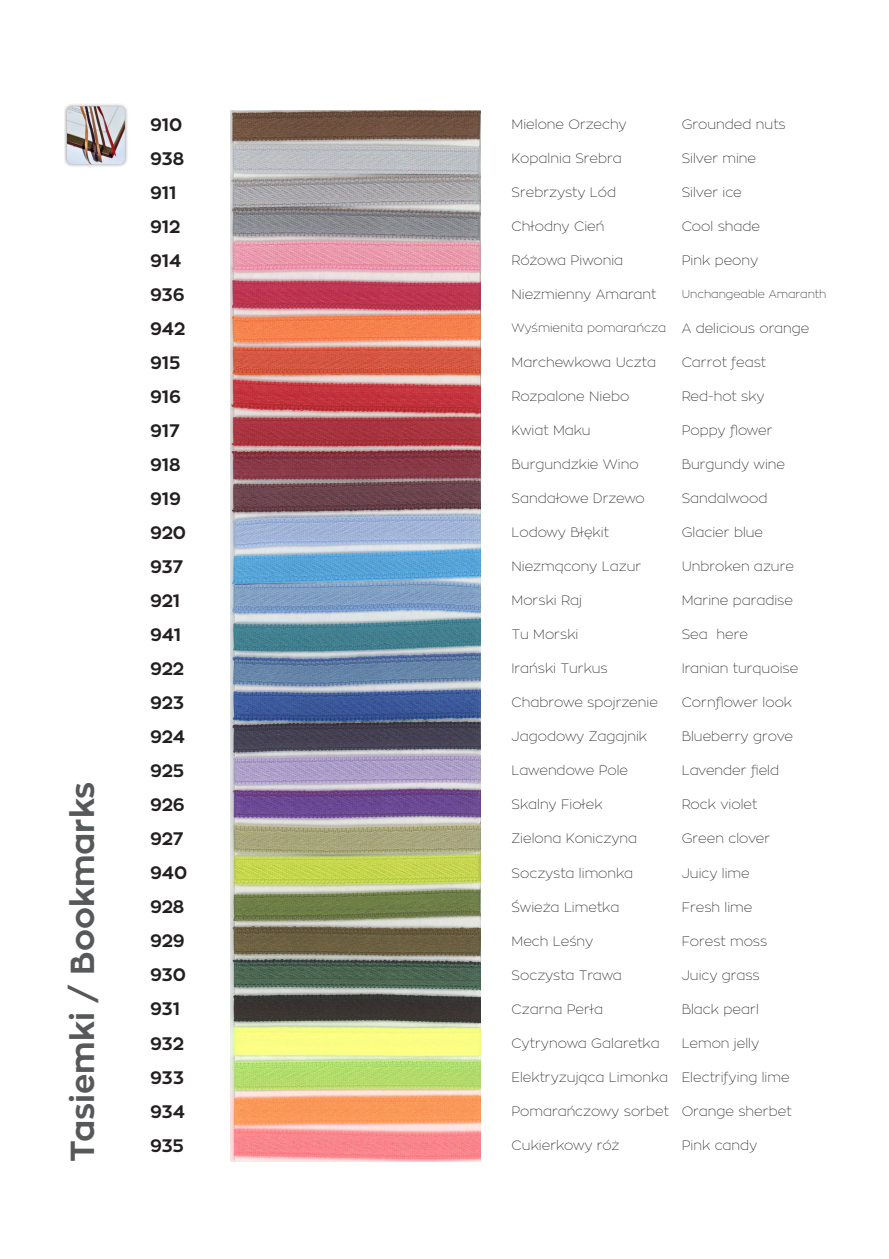
<style>
.page{position:relative;width:889px;height:1259px;background:#fff}
.page>*{position:absolute;margin:0;border:0;box-sizing:border-box;transform-origin:0 0}
.t1{font:700 33px "Zona Pro";color:#57585a}
.t2{font:700 18px "Zona Pro";letter-spacing:-.005em;color:#231f20}
.t3{font:100 13.5px "Zona Pro";color:#231f20}
.t4{font:100 12px "Zona Pro";color:#231f20}
.t5{font:100 11.25px "Zona Pro";color:#231f20}
</style>
<div class="page">
<div style="left:64px;top:103px;width:64px;height:65px;background:#231f20;opacity:.43"></div>
<img style="left:67px;top:106px;width:58px;height:58px">
<img style="left:230px;top:111px;width:250px;height:1051px">
<p class="t1" style="left:61px;top:1162px;width:382px;rotate:-90deg">Tasiemki / Bookmarks</p>
<p class="t2" style="left:150px;top:113px;width:34px">910</p>
<p class="t3" style="left:511px;top:116px;width:117px">Mielone Orzechy</p>
<p class="t3" style="left:681px;top:116px;width:106px">Grounded nuts</p>
<p class="t2" style="left:150px;top:147px;width:36px">938</p>
<p class="t3" style="left:511px;top:150px;width:112px">Kopalnia Srebra</p>
<p class="t3" style="left:681px;top:150px;width:76px">Silver mine</p>
<p class="t2" style="left:150px;top:181px;width:28px">911</p>
<p class="t3" style="left:511px;top:184px;width:106px">Srebrzysty Lód</p>
<p class="t3" style="left:681px;top:184px;width:62px">Silver ice</p>
<p class="t2" style="left:150px;top:215px;width:32px">912</p>
<p class="t3" style="left:511px;top:218px;width:94px">Chłodny Cień</p>
<p class="t3" style="left:681px;top:218px;width:80px">Cool shade</p>
<p class="t2" style="left:150px;top:249px;width:33px">914</p>
<p class="t3" style="left:511px;top:252px;width:113px">Różowa Piwonia</p>
<p class="t3" style="left:681px;top:252px;width:78px">Pink peony</p>
<p class="t2" style="left:150px;top:283px;width:36px">936</p>
<p class="t3" style="left:511px;top:286px;width:146px">Niezmienny Amarant</p>
<p class="t5" style="left:681px;top:287px;width:146px">Unchangeable Amaranth</p>
<p class="t2" style="left:150px;top:317px;width:37px">942</p>
<p class="t4" style="left:511px;top:321px;width:156px">Wyśmienita pomarańcza</p>
<p class="t3" style="left:681px;top:320px;width:129px">A delicious orange</p>
<p class="t2" style="left:150px;top:351px;width:32px">915</p>
<p class="t3" style="left:511px;top:354px;width:146px">Marchewkowa Uczta</p>
<p class="t3" style="left:681px;top:354px;width:86px">Carrot feast</p>
<p class="t2" style="left:150px;top:385px;width:33px">916</p>
<p class="t3" style="left:511px;top:388px;width:119px">Rozpalone Niebo</p>
<p class="t3" style="left:681px;top:388px;width:84px">Red-hot sky</p>
<p class="t2" style="left:150px;top:419px;width:31px">917</p>
<p class="t3" style="left:511px;top:422px;width:81px">Kwiat Maku</p>
<p class="t3" style="left:681px;top:422px;width:92px">Poppy flower</p>
<p class="t2" style="left:150px;top:453px;width:32px">918</p>
<p class="t3" style="left:511px;top:456px;width:129px">Burgundzkie Wino</p>
<p class="t3" style="left:681px;top:456px;width:105px">Burgundy wine</p>
<p class="t2" style="left:150px;top:487px;width:33px">919</p>
<p class="t3" style="left:511px;top:490px;width:135px">Sandałowe Drzewo</p>
<p class="t3" style="left:681px;top:490px;width:87px">Sandalwood</p>
<p class="t2" style="left:150px;top:521px;width:38px">920</p>
<p class="t3" style="left:511px;top:524px;width:99px">Lodowy Błękit</p>
<p class="t3" style="left:681px;top:524px;width:83px">Glacier blue</p>
<p class="t2" style="left:150px;top:555px;width:35px">937</p>
<p class="t3" style="left:511px;top:558px;width:131px">Niezmącony Lazur</p>
<p class="t3" style="left:681px;top:558px;width:114px">Unbroken azure</p>
<p class="t2" style="left:150px;top:589px;width:32px">921</p>
<p class="t3" style="left:511px;top:592px;width:72px">Morski Raj</p>
<p class="t3" style="left:681px;top:592px;width:113px">Marine paradise</p>
<p class="t2" style="left:150px;top:623px;width:33px">941</p>
<p class="t3" style="left:511px;top:626px;width:68px">Tu Morski</p>
<p class="t3" style="left:681px;top:626px;width:68px">Sea here</p>
<p class="t2" style="left:150px;top:657px;width:36px">922</p>
<p class="t3" style="left:511px;top:660px;width:98px">Irański Turkus</p>
<p class="t3" style="left:681px;top:660px;width:118px">Iranian turquoise</p>
<p class="t2" style="left:150px;top:691px;width:36px">923</p>
<p class="t3" style="left:511px;top:694px;width:148px">Chabrowe spojrzenie</p>
<p class="t3" style="left:681px;top:694px;width:112px">Cornflower look</p>
<p class="t2" style="left:150px;top:725px;width:36px">924</p>
<p class="t3" style="left:511px;top:728px;width:137px">Jagodowy Zagajnik</p>
<p class="t3" style="left:681px;top:728px;width:113px">Blueberry grove</p>
<p class="t2" style="left:150px;top:759px;width:36px">925</p>
<p class="t3" style="left:511px;top:762px;width:118px">Lawendowe Pole</p>
<p class="t3" style="left:681px;top:762px;width:99px">Lavender field</p>
<p class="t2" style="left:150px;top:793px;width:36px">926</p>
<p class="t3" style="left:511px;top:796px;width:93px">Skalny Fiołek</p>
<p class="t3" style="left:681px;top:796px;width:77px">Rock violet</p>
<p class="t2" style="left:150px;top:827px;width:35px">927</p>
<p class="t3" style="left:511px;top:830px;width:127px">Zielona Koniczyna</p>
<p class="t3" style="left:681px;top:830px;width:90px">Green clover</p>
<p class="t2" style="left:150px;top:861px;width:39px">940</p>
<p class="t3" style="left:511px;top:864px;width:123px">Soczysta limonka</p>
<p class="t3" style="left:681px;top:864px;width:70px">Juicy lime</p>
<p class="t2" style="left:150px;top:895px;width:36px">928</p>
<p class="t3" style="left:511px;top:898px;width:109px">Świeża Limetka</p>
<p class="t3" style="left:681px;top:898px;width:72px">Fresh lime</p>
<p class="t2" style="left:150px;top:929px;width:36px">929</p>
<p class="t3" style="left:511px;top:932px;width:83px">Mech Leśny</p>
<p class="t3" style="left:681px;top:932px;width:87px">Forest moss</p>
<p class="t2" style="left:150px;top:963px;width:37px">930</p>
<p class="t3" style="left:511px;top:966px;width:112px">Soczysta Trawa</p>
<p class="t3" style="left:681px;top:966px;width:80px">Juicy grass</p>
<p class="t2" style="left:150px;top:997px;width:32px">931</p>
<p class="t3" style="left:511px;top:1000px;width:93px">Czarna Perła</p>
<p class="t3" style="left:681px;top:1000px;width:79px">Black pearl</p>
<p class="t2" style="left:150px;top:1031px;width:35px">932</p>
<p class="t3" style="left:511px;top:1034px;width:150px">Cytrynowa Galaretka</p>
<p class="t3" style="left:681px;top:1034px;width:79px">Lemon jelly</p>
<p class="t2" style="left:150px;top:1065px;width:35px">933</p>
<p class="t3" style="left:511px;top:1068px;width:158px">Elektryzująca Limonka</p>
<p class="t3" style="left:681px;top:1068px;width:109px">Electrifying lime</p>
<p class="t2" style="left:150px;top:1099px;width:36px">934</p>
<p class="t3" style="left:511px;top:1102px;width:159px">Pomarańczowy sorbet</p>
<p class="t3" style="left:681px;top:1102px;width:111px">Orange sherbet</p>
<p class="t2" style="left:150px;top:1133px;width:35px">935</p>
<p class="t3" style="left:511px;top:1136px;width:110px">Cukierkowy róż</p>
<p class="t3" style="left:681px;top:1136px;width:77px">Pink candy</p>
</div>
